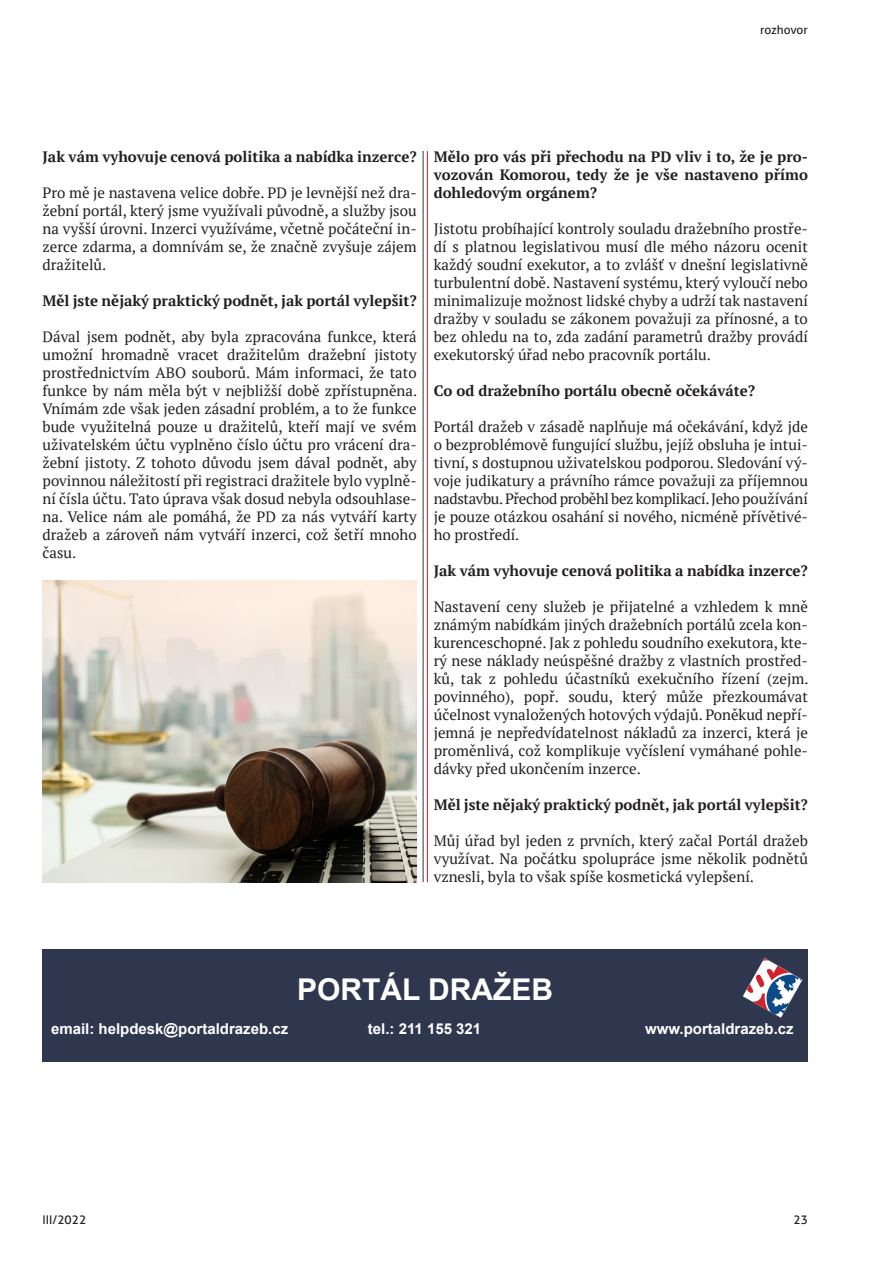
<style>
.page{position:relative;width:893px;height:1263px;background:#fff}
.page>*{position:absolute;margin:0;border:0;box-sizing:border-box;transform-origin:0 0}
.titulek_12_14_1{font:700 30px "Arial";color:#fff}
.t1{font:15px/18px "PT Serif";color:#231f20;text-align:justify}
.t2{font:700 15px/18px "PT Serif";color:#231f20;text-align:justify}
.titulek_12_14_1-2{font:700 15px "Arial";color:#fff}
.text_zahlavi{font:12px "Aller";color:#231f20}
</style>
<div class="page">
<div style="left:43px;top:949px;width:765px;height:113px;background:#2f374f"></div>
<img style="left:43px;top:580px;width:374px;height:302px">
<hr style="left:423px;top:151px;width:1px;height:731px;background:#2f374f">
<hr style="left:427px;top:151px;width:1px;height:731px;background:#ce181c">
<svg style="left:743px;top:957px;width:60px;height:61px"></svg>
<p class="text_zahlavi" style="left:760px;top:23px;width:49px">rozhovor</p>
<p class="t2" style="left:43px;top:147px;width:376px">Jak vám vyhovuje cenová politika a nabídka inzerce?</p>
<p class="t1" style="left:43px;top:184px;width:376px">Pro mě je nastavena velice dobře. PD je levnější než dra&shy;žební portál, který jsme využívali původně, a služby jsou na vyšší úrovni. Inzerci využíváme, včetně počáteční in&shy;zerce zdarma, a domnívám se, že značně zvyšuje zájem dražitelů.</p>
<p class="t2" style="left:43px;top:291px;width:376px">Měl jste nějaký praktický podnět, jak portál vylepšit?</p>
<p class="t1" style="left:43px;top:328px;width:376px">Dával jsem podnět, aby byla zpracována funkce, která umožní hromadně vracet dražitelům dražební jistoty prostřednictvím ABO souborů. Mám informaci, že tato funkce by nám měla být v nejbližší době zpřístupněna.<br>Vnímám zde však jeden zásadní problém, a to že funkce bude využitelná pouze u dražitelů, kteří mají ve svém uživatelském účtu vyplněno číslo účtu pro vrácení dra&shy;žební jistoty. Z tohoto důvodu jsem dával podnět, aby povinnou náležitostí při registraci dražitele bylo vyplně&shy;ní čísla účtu. Tato úprava však dosud nebyla odsouhlase&shy;na. Velice nám ale pomáhá, že PD za nás vytváří karty dražeb a zároveň nám vytváří inzerci, což šetří mnoho času.</p>
<p class="t2" style="left:434px;top:147px;width:376px">Mělo pro vás při přechodu na PD vliv i to, že je pro&shy;vozován Komorou, tedy že je vše nastaveno přímo dohledovým orgánem?</p>
<p class="t1" style="left:434px;top:220px;width:376px">Jistotu probíhající kontroly souladu dražebního prostře&shy;dí s platnou legislativou musí dle mého názoru ocenit každý soudní exekutor, a to zvlášť v dnešní legislativně turbulentní době. Nastavení systému, který vyloučí nebo minimalizuje možnost lidské chyby a udrží tak nastavení dražby v souladu se zákonem považuji za přínosné, a to bez ohledu na to, zda zadání parametrů dražby provádí exekutorský úřad nebo pracovník portálu.</p>
<p class="t2" style="left:434px;top:381px;width:323px">Co od dražebního portálu obecně očekáváte?</p>
<p class="t1" style="left:434px;top:418px;width:376px">Portál dražeb v zásadě naplňuje má očekávání, když jde o bezproblémově fungující službu, jejíž obsluha je intui&shy;tivní, s dostupnou uživatelskou podporou. Sledování vý&shy;voje judikatury a právního rámce považuji za příjemnou nadstavbu. Přechod proběhl bez komplikací. Jeho používání je pouze otázkou osahání si nového, nicméně přívětivé&shy;ho prostředí.</p>
<p class="t2" style="left:434px;top:561px;width:376px">Jak vám vyhovuje cenová politika a nabídka inzerce?</p>
<p class="t1" style="left:434px;top:598px;width:376px">Nastavení ceny služeb je přijatelné a vzhledem k mně známým nabídkám jiných dražebních portálů zcela kon&shy;kurenceschopné. Jak z pohledu soudního exekutora, kte&shy;rý nese náklady neúspěšné dražby z vlastních prostřed&shy;ků, tak z pohledu účastníků exekučního řízení (zejm. povinného), popř. soudu, který může přezkoumávat účelnost vynaložených hotových výdajů. Poněkud nepří&shy;jemná je nepředvídatelnost nákladů za inzerci, která je proměnlivá, což komplikuje vyčíslení vymáhané pohle&shy;dávky před ukončením inzerce.</p>
<p class="t2" style="left:434px;top:795px;width:376px">Měl jste nějaký praktický podnět, jak portál vylepšit?</p>
<p class="t1" style="left:434px;top:832px;width:376px">Můj úřad byl jeden z prvních, který začal Portál dražeb využívat. Na počátku spolupráce jsme několik podnětů vznesli, byla to však spíše kosmetická vylepšení.</p>
<p class="titulek_12_14_1" style="left:297px;top:970px;width:258px">PORTÁL DRAŽEB</p>
<p class="titulek_12_14_1-2" style="left:51px;top:1018px;width:239px">email: helpdesk@portaldrazeb.cz</p>
<p class="titulek_12_14_1-2" style="left:368px;top:1018px;width:115px">tel.: 211 155 321</p>
<p class="titulek_12_14_1-2" style="left:645px;top:1018px;width:150px">www.portaldrazeb.cz</p>
<p class="text_zahlavi" style="left:43px;top:1212px;width:45px">III/2022</p>
<p class="text_zahlavi" style="left:793px;top:1212px;width:16px">23</p>
</div>
